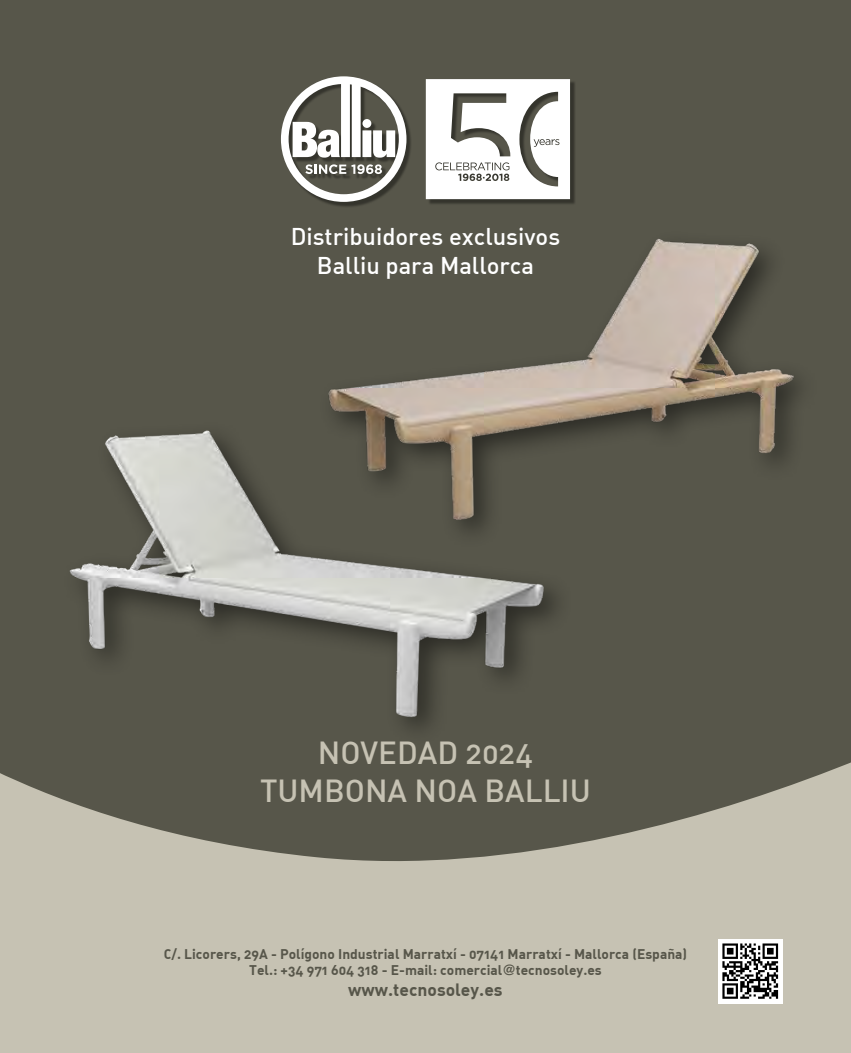
<style>
.page{position:relative;width:851px;height:1053px;background:#fff}
.page>*{position:absolute;margin:0;border:0;box-sizing:border-box;transform-origin:0 0}
.t1{font:500 31.25px/37.5px "DIN Alternate";color:#c6c2b3;text-align:center}
.t2{font:500 23.75px/28.5px "DIN Alternate";color:#fff;text-align:center}
.t3{font:700 17.5px "DIN Alternate";color:#57564a}
.t4{font:700 13.75px/16.5px "DIN Alternate";color:#57564a;text-align:center}
.s1{font-family:"Helvetica"}
</style>
<div class="page">
<div style="left:0;top:0;width:850px;height:879px;background:#57564a"></div>
<svg style="left:0;top:763px;width:850px;height:289px;fill:#c6c2b3"></svg>
<div style="left:282px;top:78px;width:293px;height:129px;background:#000;opacity:.4"></div>
<svg style="left:281px;top:76px;width:125px;height:82px"></svg>
<svg style="left:426px;top:79px;width:144px;height:79px"></svg>
<div style="left:718px;top:938px;width:64px;height:65px;background:#fff"></div>
<svg style="left:722px;top:943px;width:56px;height:55px"></svg>
<img style="left:282px;top:158px;width:518px;height:305px">
<img style="left:0;top:347px;width:620px;height:460px">
<h2 class="t2" style="left:290px;top:221px;width:271px">Distribuidores exclusivos<br>Balliu para Mallorca</h2>
<h1 class="t1" style="left:260px;top:733px;width:332px">NOVEDAD 2024<br>TUMBONA NOA BALLIU</h1>
<p class="t4" style="left:164px;top:944px;width:525px">C/. Licorers, 29A - Polígono Industrial Marratxí - 07141 Marratxí - Mallorca (España)<br>Tel.: +34 971 604 318 - E-mail: comercial<span class="s1">@</span>tecnosoley.es</p>
<p class="t3" style="left:348px;top:978px;width:156px">www.tecnosoley.es</p>
</div>
